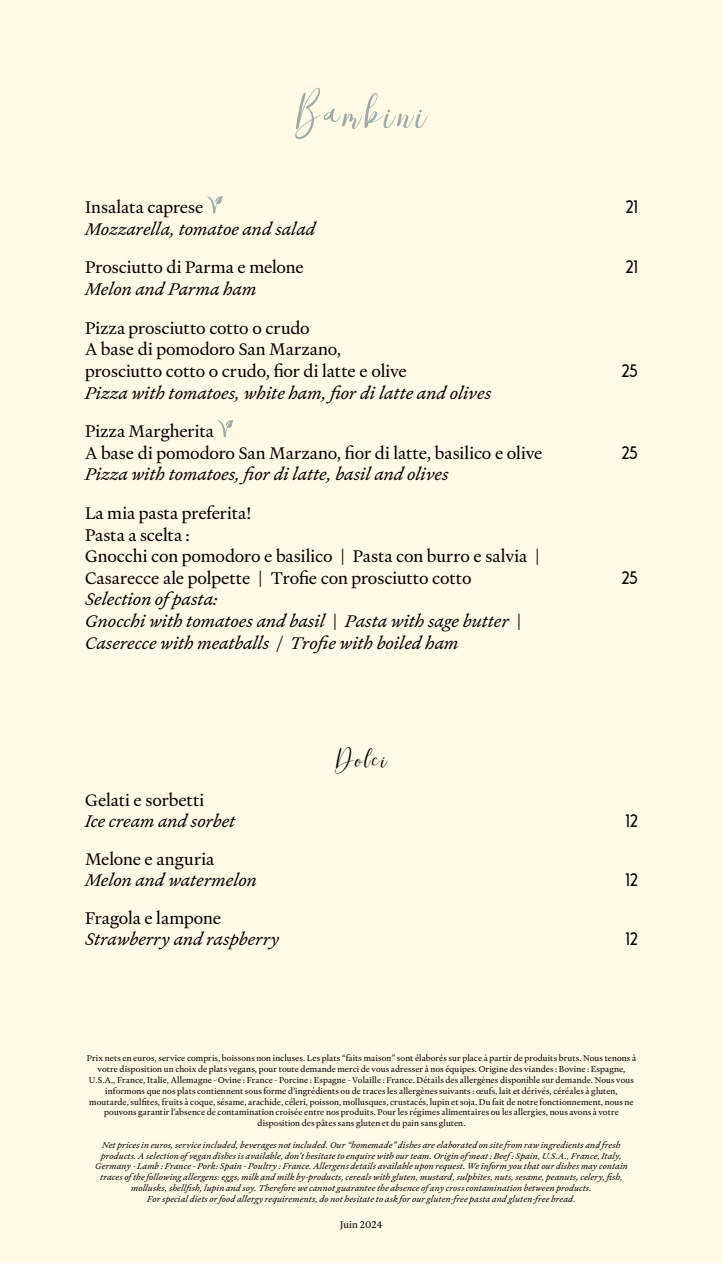
<style>
.page{position:relative;width:723px;height:1263px;background:#fff9e6}
.page>*{position:absolute;margin:0;border:0;box-sizing:border-box;transform-origin:0 0}
.t1{font:54px "Sweet November";letter-spacing:.075em;color:#98aba4}
.t2{font:30px "Sweet November";letter-spacing:.07em;color:#000}
.t3{font:18px/21.6px "Heldane Text";letter-spacing:-.005em;color:#000}
.t4{font:italic 18px/22px "Heldane Text";letter-spacing:-.005em;color:#000}
.t5{font:18px "Saveur Sans";letter-spacing:-.01em;color:#000}
.t6{font:10.5px "Heldane Text";letter-spacing:-.005em;color:#000}
.t7{font:9px/10.8px "Heldane Text";letter-spacing:.01em;color:#000;text-align:center}
.t8{font:italic 9px/10.8px "Heldane Text";letter-spacing:.01em;color:#000;text-align:center}
.s1{font-style:normal}
</style>
<div class="page">
<svg style="left:207px;top:196px;width:16px;height:17px"></svg>
<svg style="left:218px;top:420px;width:15px;height:17px"></svg>
<h1 class="t1" style="left:296px;top:81px;width:133px">Bambini</h1>
<h3 class="t3" style="left:85px;top:196px;width:120px">Insalata caprese</h3>
<h3 class="t5" style="left:625px;top:198px;width:14px">21</h3>
<h3 class="t4" style="left:85px;top:218px;width:232px">Mozzarella, tomatoe and salad</h3>
<h3 class="t3" style="left:85px;top:256px;width:220px">Prosciutto di Parma e melone</h3>
<h3 class="t5" style="left:625px;top:258px;width:14px">21</h3>
<h3 class="t4" style="left:85px;top:278px;width:173px">Melon and Parma ham</h3>
<h3 class="t3" style="left:85px;top:316px;width:323px">Pizza prosciutto cotto o crudo<br>A base di pomodoro San Marzano, prosciutto cotto o crudo, fior di latte e olive</h3>
<h3 class="t5" style="left:621px;top:361px;width:18px">25</h3>
<h3 class="t4" style="left:85px;top:382px;width:408px">Pizza with tomatoes, white ham, fior di latte and olives</h3>
<h3 class="t3" style="left:85px;top:420px;width:459px">Pizza Margherita<br>A base di pomodoro San Marzano, fior di latte, basilico e olive</h3>
<h3 class="t4" style="left:85px;top:463px;width:365px">Pizza with tomatoes, fior di latte, basil and olives</h3>
<h3 class="t3" style="left:85px;top:502px;width:457px">La mia pasta preferita!<br>Pasta a scelta :<br>Gnocchi con pomodoro e basilico | Pasta con burro e salvia | Casarecce ale polpette | Trofie con prosciutto cotto</h3>
<h3 class="t4" style="left:85px;top:588px;width:439px">Selection ofpasta:<br>Gnocchi with tomatoes and basil <span class="s1">|</span> Pasta with sage butter <span class="s1">|<br></span>Caserecce with meatballs | Trofie with boiled ham</h3>
<h2 class="t2" style="left:335px;top:741px;width:53px">Dolci</h2>
<h3 class="t5" style="left:621px;top:443px;width:18px">25</h3>
<h3 class="t5" style="left:621px;top:568px;width:18px">25</h3>
<h3 class="t3" style="left:85px;top:789px;width:121px">Gelati e sorbetti</h3>
<h3 class="t4" style="left:85px;top:810px;width:152px">Ice cream and sorbet</h3>
<h3 class="t5" style="left:625px;top:811px;width:14px">12</h3>
<h3 class="t3" style="left:85px;top:848px;width:131px">Melone e anguria</h3>
<h3 class="t4" style="left:85px;top:869px;width:173px">Melon and watermelon</h3>
<h3 class="t5" style="left:625px;top:870px;width:14px">12</h3>
<h3 class="t3" style="left:85px;top:907px;width:138px">Fragola e lampone</h3>
<h3 class="t4" style="left:85px;top:928px;width:196px">Strawberry and raspberry</h3>
<h3 class="t5" style="left:625px;top:929px;width:14px">12</h3>
<p class="t7" style="left:87px;top:1053px;width:551px">Prix nets en euros, service compris, boissons non incluses. Les plats “faits maison” sont élaborés sur place à partir de produits bruts. Nous tenons à votre disposition un choix de plats vegans, pour toute demande merci de vous adresser à nos équipes. Origine des viandes : Bovine : Espagne, U.S.A., France, Italie, Allemagne - Ovine : France - Porcine : Espagne - Volaille : France. Détails des allergènes disponible sur demande. Nous vous informons que nos plats contiennent sous forme d’ingrédients ou de traces les allergènes suivants : œufs, lait et dérivés, céréales à gluten, moutarde, sulfites, fruits à coque, sésame, arachide, céleri, poisson, mollusques, crustacés, lupin et soja. Du fait de notre fonctionnement, nous ne pouvons garantir l’absence de contamination croisée entre nos produits. Pour les régimes alimentaires ou les allergies, nous avons à votre disposition des pâtes sans gluten et du pain sans gluten.</p>
<p class="t8" style="left:95px;top:1139px;width:534px">Net prices in euros, service included, beverages not included. Our “homemade” dishes are elaborated on site from raw ingredients and fresh products. A selection ofvegan dishes is available, don’t hesitate to enquire with our team. Origin ofmeat : Beef: Spain, U.S.A., France, Italy, Germany - Lamb : France - Pork: Spain - Poultry : France. Allergens details available upon request. We inform you that our dishes may contain traces ofthe following allergens: eggs, milk and milk by-products, cereals with gluten, mustard, sulphites, nuts, sesame, peanuts, celery, fish, mollusks, shellfish, lupin and soy. Therefore we cannot guarantee the absence ofany cross contamination between products.<br>For special diets or food allergy requirements, do not hesitate to ask for our gluten-free pasta and gluten-free bread.</p>
<p class="t6" style="left:340px;top:1218px;width:44px">Juin 2024</p>
</div>
